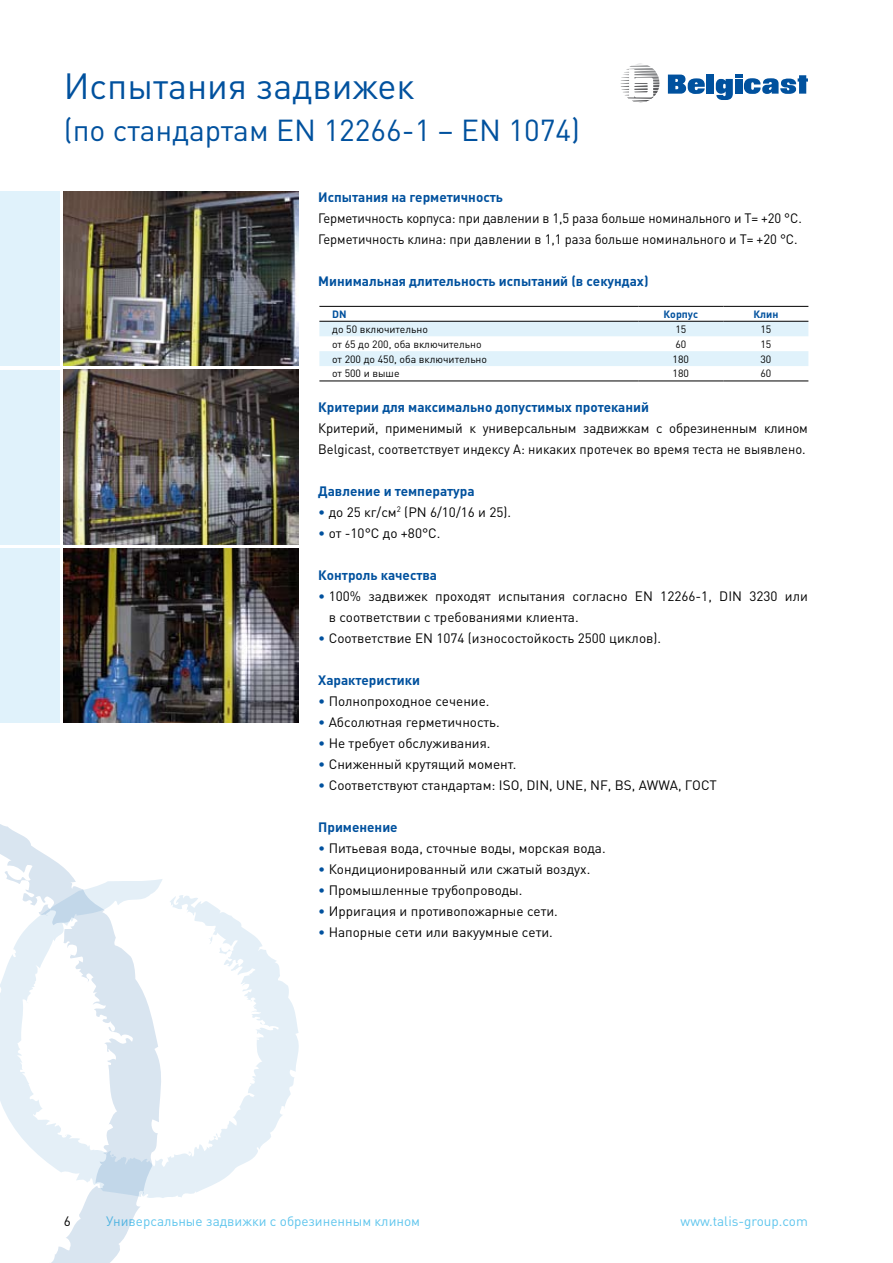
<style>
.page{position:relative;width:893px;height:1263px;background:#fff}
.page>*{position:absolute;margin:0;border:0;box-sizing:border-box;transform-origin:0 0}
.t1{font:36px "DIN Pro";color:#00519e}
.t2{font:30px "DIN Pro";color:#00519e}
.t3{font:13.5px/21px "DIN Pro";color:#000}
.t4{font:700 13.5px "DIN Pro";color:#00519e}
.t5{font:13.5px/21px "DIN Pro";color:#000;scale:.96 1}
.t6{font:13.5px "DIN Pro";color:#5ec5ed}
.t7{font:10.5px "DIN Pro";color:#000}
.t8{font:700 10.5px "DIN Pro";color:#00519e}
.s1{color:#00519e}
</style>
<div class="page">
<div style="left:707px;top:75px;width:7px;height:19px;background:#00519e"></div>
<svg style="left:668px;top:75px;width:37px;height:19px"></svg>
<svg style="left:716px;top:74px;width:92px;height:26px"></svg>
<svg style="left:621px;top:64px;width:38px;height:39px"></svg>
<svg style="left:164px;top:895px;width:135px;height:303px"></svg>
<svg style="left:0;top:824px;width:164px;height:439px"></svg>
<img style="left:64px;top:191px;width:235px;height:175px">
<div style="left:0;top:191px;width:60px;height:175px;background:#e0f2fb"></div>
<img style="left:64px;top:370px;width:235px;height:174px">
<div style="left:0;top:370px;width:60px;height:174px;background:#e0f2fb"></div>
<img style="left:64px;top:549px;width:235px;height:174px">
<div style="left:0;top:549px;width:60px;height:174px;background:#e0f2fb"></div>
<svg style="left:319px;top:322px;width:489px;height:44px"></svg>
<hr style="left:319px;top:306px;width:319px;height:1px;background:#000">
<hr style="left:638px;top:306px;width:85px;height:1px;background:#000">
<hr style="left:723px;top:306px;width:85px;height:1px;background:#000">
<hr style="left:319px;top:321px;width:319px;height:1px;background:#000">
<hr style="left:638px;top:321px;width:85px;height:1px;background:#000">
<hr style="left:723px;top:321px;width:85px;height:1px;background:#000">
<hr style="left:319px;top:381px;width:319px;height:1px;background:#000">
<hr style="left:638px;top:381px;width:85px;height:1px;background:#000">
<hr style="left:723px;top:381px;width:85px;height:1px;background:#000">
<h1 class="t1" style="left:64px;top:61px;width:352px">Испытания задвижек</h1>
<h2 class="t2" style="left:64px;top:109px;width:518px">(по стандартам EN 12266-1 – EN 1074)</h2>
<p class="t4" style="left:318px;top:188px;width:186px">Испытания на герметичность</p>
<p class="t5" style="left:318px;top:207px;width:505px">Герметичность корпуса: при давлении в 1,5 раза больше номинального и T= +20 °C.<br>Герметичность клина: при давлении в 1,1 раза больше номинального и T= +20 °C.</p>
<p class="t4" style="left:318px;top:272px;width:332px">Минимальная длительность испытаний (в секундах)</p>
<p class="t8" style="left:332px;top:307px;width:16px">DN</p>
<p class="t8" style="left:664px;top:307px;width:36px">Корпус</p>
<p class="t8" style="left:753px;top:307px;width:26px">Клин</p>
<p class="t7" style="left:332px;top:322px;width:97px">до 50 включительно</p>
<p class="t7" style="left:675px;top:322px;width:12px">15</p>
<p class="t7" style="left:760px;top:322px;width:12px">15</p>
<p class="t7" style="left:332px;top:337px;width:151px">от 65 до 200, оба включительно</p>
<p class="t7" style="left:675px;top:337px;width:12px">60</p>
<p class="t7" style="left:760px;top:337px;width:12px">15</p>
<p class="t7" style="left:332px;top:352px;width:156px">от 200 до 450, оба включительно</p>
<p class="t7" style="left:673px;top:352px;width:18px">180</p>
<p class="t7" style="left:760px;top:352px;width:12px">30</p>
<p class="t7" style="left:332px;top:366px;width:69px">от 500 и выше</p>
<p class="t7" style="left:673px;top:366px;width:18px">180</p>
<p class="t7" style="left:760px;top:366px;width:12px">60</p>
<p class="t4" style="left:318px;top:398px;width:332px">Критерии для максимально допустимых протеканий</p>
<p class="t3" style="left:318px;top:417px;width:491px">Критерий, применимый к универсальным задвижкам с обрезиненным клином<br>Belgicast, соответствует индексу А: никаких протечек во время теста не выявлено.</p>
<p class="t4" style="left:318px;top:482px;width:158px">Давление и температура</p>
<p class="t3" style="left:318px;top:501px;width:194px"><span class="s1">•</span> до 25 кг/см<sup>2</sup> (PN 6/10/16 и 25).</p>
<p class="t3" style="left:318px;top:522px;width:124px"><span class="s1">•</span> от -10°С до +80°С.</p>
<p class="t4" style="left:318px;top:566px;width:120px">Контроль качества</p>
<p class="t3" style="left:329px;top:585px;width:481px;text-indent:-11px"><span class="s1">•</span> 100% задвижек проходят испытания согласно EN 12266-1, DIN 3230 или в соответствии с требованиями клиента.</p>
<p class="t3" style="left:318px;top:627px;width:344px"><span class="s1">•</span> Соответствие EN 1074 (износостойкость 2500 циклов).</p>
<p class="t4" style="left:318px;top:671px;width:103px">Характеристики</p>
<p class="t3" style="left:318px;top:690px;width:173px"><span class="s1">•</span> Полнопроходное сечение.</p>
<p class="t3" style="left:318px;top:711px;width:183px"><span class="s1">•</span> Абсолютная герметичность.</p>
<p class="t3" style="left:318px;top:732px;width:174px"><span class="s1">•</span> Не требует обслуживания.</p>
<p class="t3" style="left:318px;top:753px;width:200px"><span class="s1">•</span> Сниженный крутящий момент.</p>
<p class="t3" style="left:318px;top:774px;width:400px"><span class="s1">•</span> Соответствуют стандартам: ISO, DIN, UNE, NF, BS, AWWA, ГОСТ</p>
<p class="t4" style="left:318px;top:818px;width:81px">Применение</p>
<p class="t3" style="left:318px;top:837px;width:289px"><span class="s1">•</span> Питьевая вода, сточные воды, морская вода.</p>
<p class="t3" style="left:318px;top:858px;width:274px"><span class="s1">•</span> Кондиционированный или сжатый воздух.</p>
<p class="t3" style="left:318px;top:879px;width:206px"><span class="s1">•</span> Промышленные трубопроводы.</p>
<p class="t3" style="left:318px;top:900px;width:241px"><span class="s1">•</span> Ирригация и противопожарные сети.</p>
<p class="t3" style="left:318px;top:921px;width:236px"><span class="s1">•</span> Напорные сети или вакуумные сети.</p>
<p class="t3" style="left:64px;top:1210px;width:9px">6</p>
<p class="t6" style="left:106px;top:1211px;width:315px">Универсальные задвижки с обрезиненным клином</p>
<p class="t6" style="left:681px;top:1212px;width:129px">www.talis-group.com</p>
</div>
